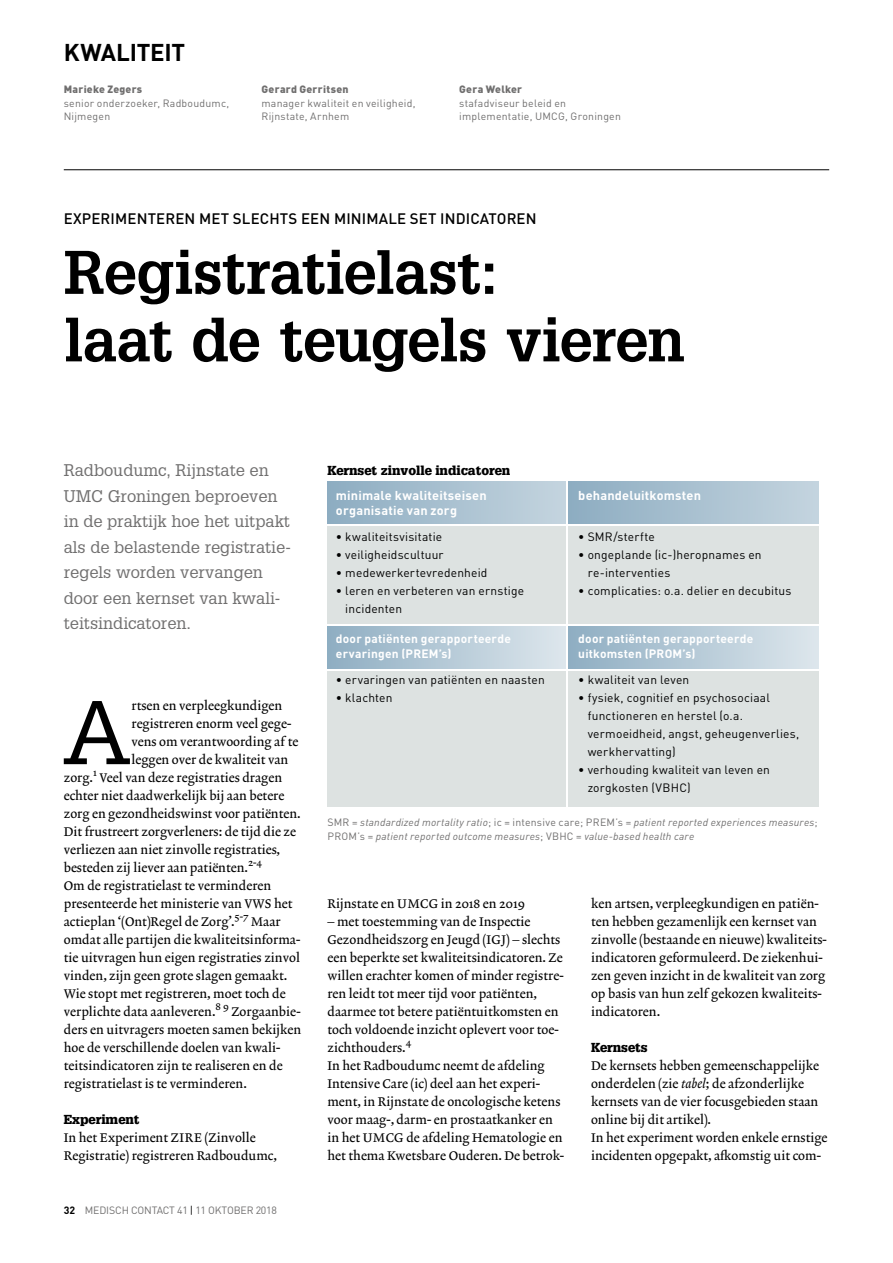
<style>
.page{position:relative;width:893px;height:1263px;background:#fff}
.page>*{position:absolute;margin:0;border:0;box-sizing:border-box;transform-origin:0 0}
.t1{font:88.2px "Glypha LT Std";color:#000}
.t2{font:700 60px/67.5px "Glypha LT Std";letter-spacing:-.02em;color:#000}
.t3{font:700 24px "DINOT";letter-spacing:-.01em;color:#000}
.t4{font:16.5px/25.5px "Glypha LT Std";color:#706f6f}
.t5{font:500 15px "DINOT";letter-spacing:.01em;color:#000}
.t6{font:12.75px/18px "Lexicon No 2 Roman A";color:#000}
.t7{font:700 12.75px/15px "DINOT";letter-spacing:.015em;color:#fff}
.t8{font:900 12.75px "Glypha LT Std";color:#000}
.t9{font:12px/18px "DINOT";letter-spacing:.015em;color:#000}
.t10{font:700 12px/15px "DINOT";letter-spacing:.015em;color:#fff}
.t11{font:italic 10.5px/13.5px "DINOT";letter-spacing:.02em;color:#706f6f}
.t12{font:10.5px/13.5px "DINOT";letter-spacing:.02em;color:#706f6f}
.t13{font:900 10.5px "DINOT";letter-spacing:.025em;color:#706f6f}
.t14{font:10.5px "DINOT";letter-spacing:-.015em;color:#706f6f}
.t15{font:10.2px "Lexicon No 2 Roman A";color:#000}
.s1{font-weight:700;color:#000}
.s2{color:#000}
.s3{font-style:normal}
.s4{font-family:"Lexicon No 2 Italic A"}
</style>
<div class="page">
<div style="left:327px;top:526px;width:239px;height:98px;background:#dde2e1"></div>
<div style="left:327px;top:671px;width:239px;height:136px;background:#dde2e1"></div>
<div style="left:327px;top:626px;width:239px;height:42px;background:linear-gradient(to right,#8eadc2,#dde6ed)"></div>
<div style="left:327px;top:482px;width:239px;height:42px;background:linear-gradient(to right,#8dacc1,#c4d4df)"></div>
<div style="left:568px;top:526px;width:251px;height:98px;background:#dde2e1"></div>
<div style="left:568px;top:671px;width:251px;height:136px;background:#dde2e1"></div>
<div style="left:568px;top:626px;width:251px;height:42px;background:linear-gradient(to right,#8faec2,#dde6ed)"></div>
<div style="left:568px;top:482px;width:251px;height:42px;background:linear-gradient(to right,#8dadc1,#c4d4df)"></div>
<hr style="left:64px;top:169px;width:765px;height:1px;background:#000">
<h3 class="t3" style="left:64px;top:36px;width:123px">KWALITEIT</h3>
<p class="t13" style="left:64px;top:82px;width:80px">Marieke Zegers</p>
<p class="t12" style="left:64px;top:96px;width:167px">senior onderzoeker, Radboudumc,<br>Nijmegen</p>
<p class="t13" style="left:261px;top:82px;width:89px">Gerard Gerritsen</p>
<p class="t12" style="left:261px;top:96px;width:155px">manager kwaliteit en veiligheid,<br>Rijnstate, Arnhem</p>
<p class="t13" style="left:459px;top:82px;width:65px">Gera Welker</p>
<p class="t12" style="left:459px;top:96px;width:163px">stafadviseur beleid en implementatie, UMCG, Groningen</p>
<p class="t5" style="left:64px;top:209px;width:474px">EXPERIMENTEREN MET SLECHTS EEN MINIMALE SET INDICATOREN</p>
<h2 class="t2" style="left:64px;top:237px;width:623px">Registratielast:<br>laat de teugels vieren</h2>
<p class="t4" style="left:64px;top:457px;width:229px">Radboudumc, Rijnstate en<br>UMC Groningen beproeven in de praktijk hoe het uitpakt als de belastende registratie&shy;regels worden vervangen door een kernset van kwali&shy;teitsindicatoren.</p>
<p class="t8" style="left:327px;top:463px;width:185px">Kernset zinvolle indicatoren</p>
<p class="t7" style="left:336px;top:487px;width:152px">minimale kwaliteitseisen organisatie van zorg</p>
<p class="t7" style="left:578px;top:487px;width:124px">behandeluitkomsten</p>
<p class="t9" style="left:336px;top:527px;width:108px">• kwaliteitsvisitatie</p>
<p class="t9" style="left:336px;top:545px;width:109px">• veiligheidscultuur</p>
<p class="t9" style="left:336px;top:563px;width:153px">• medewerkertevredenheid</p>
<p class="t9" style="left:345px;top:581px;width:180px;text-indent:-9px">• leren en verbeteren van ernstige incidenten</p>
<p class="t9" style="left:578px;top:527px;width:78px">• SMR/sterfte</p>
<p class="t9" style="left:588px;top:545px;width:176px;text-indent:-9px">• ongeplande (ic-)heropnames en re-interventies</p>
<p class="t9" style="left:578px;top:581px;width:215px">• complicaties: o.a. delier en decubitus</p>
<h1 class="t1" style="left:63px;top:679px;width:70px">A</h1>
<p class="t6" style="left:131px;top:697px;width:168px">rtsen en verpleegkundigen registreren enorm veel gege&shy;vens om verantwoording af te leggen over de kwaliteit van</p>
<p class="t6" style="left:64px;top:769px;width:31px">zorg.</p>
<p class="t15" style="left:93px;top:766px;width:5px">1</p>
<p class="t6" style="left:64px;top:769px;width:238px;text-indent:36px">Veel van deze registraties dragen echter niet daadwerkelijk bij aan betere zorg en gezondheidswinst voor patiënten.<br>Dit frustreert zorgverleners: de tijd die ze verliezen aan niet zinvolle registraties, besteden zij liever aan patiënten.</p>
<p class="t15" style="left:248px;top:856px;width:16px">2-4</p>
<p class="t6" style="left:64px;top:877px;width:230px">Om de registratielast te verminderen presenteerde het ministerie van VWS het actieplan ‘(Ont)Regel de Zorg’.</p>
<p class="t15" style="left:235px;top:910px;width:16px">5-7</p>
<p class="t6" style="left:64px;top:913px;width:238px;text-indent:187px">Maar omdat alle partijen die kwaliteitsinforma&shy;tie uitvragen hun eigen registraties zinvol vinden, zijn geen grote slagen gemaakt.<br>Wie stopt met registreren, moet toch de verplichte data aanleveren.</p>
<p class="t15" style="left:216px;top:1000px;width:15px">8 9</p>
<p class="t6" style="left:64px;top:1003px;width:239px;text-indent:168px">Zorgaanbie&shy;ders en uitvragers moeten samen bekijken hoe de verschillende doelen van kwali&shy;teitsindicatoren zijn te realiseren en de registratielast is te verminderen.</p>
<p class="t8" style="left:64px;top:1112px;width:77px">Experiment</p>
<p class="t6" style="left:64px;top:1129px;width:215px">In het Experiment ZIRE (Zinvolle<br>Registratie) registreren Radboudumc,</p>
<p class="t14" style="left:64px;top:1204px;width:215px"><span class="s1">32</span> MEDISCH CONTACT 41 <span class="s2">|</span> 11 OKTOBER 2018</p>
<p class="t10" style="left:336px;top:631px;width:176px">door patiënten gerapporteerde ervaringen (PREM’s)</p>
<p class="t10" style="left:578px;top:631px;width:176px">door patiënten gerapporteerde uitkomsten (PROM’s)</p>
<p class="t9" style="left:336px;top:671px;width:210px">• ervaringen van patiënten en naasten</p>
<p class="t9" style="left:336px;top:689px;width:58px">• klachten</p>
<p class="t9" style="left:578px;top:671px;width:112px">• kwaliteit van leven</p>
<p class="t9" style="left:588px;top:689px;width:213px;text-indent:-9px">• fysiek, cognitief en psychosociaal functioneren en herstel (o.a. vermoeidheid, angst, geheugenverlies, werkhervatting)</p>
<p class="t9" style="left:588px;top:761px;width:184px;text-indent:-9px">• verhouding kwaliteit van leven en zorgkosten (VBHC)</p>
<p class="t11" style="left:327px;top:815px;width:492px"><span class="s3">SMR =</span> standardized mortality ratio<span class="s3">; ic = intensive care; PREM’s =</span> patient reported experiences measures<span class="s3">;<br>PROM’s =</span> patient reported outcome measures<span class="s3">; VBHC =</span> value-based health care</p>
<p class="t6" style="left:327px;top:895px;width:199px">Rijnstate en UMCG in 2018 en 2019</p>
<p class="t6" style="left:327px;top:913px;width:238px">– met toestemming van de Inspectie Gezondheidszorg en Jeugd (IGJ) – slechts een beperkte set kwaliteitsindicatoren. Ze willen erachter komen of minder registre&shy;ren leidt tot meer tijd voor patiënten, daarmee tot betere patiëntuitkomsten en toch voldoende inzicht oplevert voor toe&shy;zichthouders.</p>
<p class="t15" style="left:406px;top:1036px;width:7px">4</p>
<p class="t6" style="left:327px;top:1057px;width:238px">In het Radboudumc neemt de afdeling Intensive Care (ic) deel aan het experi&shy;ment, in Rijnstate de oncologische ketens voor maag-, darm- en prostaatkanker en in het UMCG de afdeling Hematologie en het thema Kwetsbare Ouderen. De betrok-</p>
<p class="t6" style="left:591px;top:895px;width:237px">ken artsen, verpleegkundigen en patiën&shy;ten hebben gezamenlijk een kernset van zinvolle (bestaande en nieuwe) kwaliteits&shy;indicatoren geformuleerd. De ziekenhui&shy;zen geven inzicht in de kwaliteit van zorg op basis van hun zelf gekozen kwaliteits&shy;indicatoren.</p>
<p class="t8" style="left:591px;top:1040px;width:58px">Kernsets</p>
<p class="t6" style="left:591px;top:1057px;width:238px">De kernsets hebben gemeenschappelijke onderdelen (zie <span class="s4">tabel</span>; de afzonderlijke kernsets van de vier focusgebieden staan online bij dit artikel).<br>In het experiment worden enkele ernstige incidenten opgepakt, afkomstig uit com-</p>
</div>
